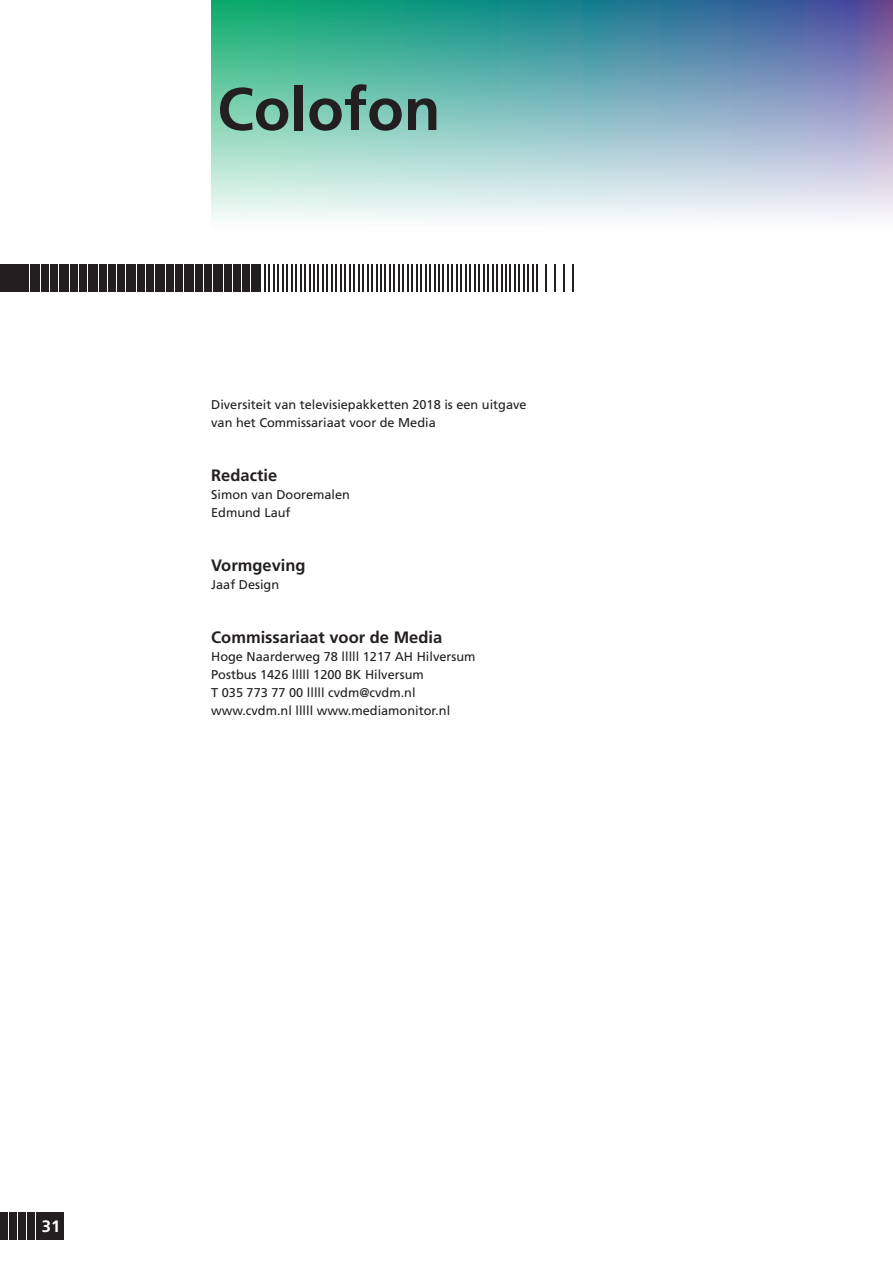
<style>
.page{position:relative;width:893px;height:1263px;background:#fff}
.page>*{position:absolute;margin:0;border:0;box-sizing:border-box;transform-origin:0 0}
.KOP{font:700 60px "Frutiger";color:#231f20}
.SUBKOP{font:700 16.5px "Frutiger";color:#231f20}
.t1{font:700 16.5px "Frutiger";color:#fff}
.BODY{font:12.75px/18px "Frutiger";color:#231f20}
</style>
<div class="page">
<img style="left:211px;top:0;width:682px;height:220px">
<div style="left:0;top:264px;width:27px;height:28px;background:#231f20"></div>
<svg style="left:28px;top:264px;width:273px;height:28px"></svg>
<hr style="left:304px;top:264px;width:2px;height:28px;background:#231f20">
<svg style="left:309px;top:264px;width:1px;height:28px"></svg>
<hr style="left:313px;top:264px;width:2px;height:28px;background:#231f20">
<svg style="left:318px;top:264px;width:50px;height:28px"></svg>
<hr style="left:371px;top:264px;width:2px;height:28px;background:#231f20">
<svg style="left:376px;top:264px;width:1px;height:28px"></svg>
<hr style="left:380px;top:264px;width:2px;height:28px;background:#231f20">
<svg style="left:385px;top:264px;width:41px;height:28px"></svg>
<hr style="left:429px;top:264px;width:2px;height:28px;background:#231f20">
<svg style="left:434px;top:264px;width:1px;height:28px"></svg>
<hr style="left:438px;top:264px;width:2px;height:28px;background:#231f20">
<svg style="left:443px;top:264px;width:50px;height:28px"></svg>
<hr style="left:496px;top:264px;width:2px;height:28px;background:#231f20">
<svg style="left:501px;top:264px;width:37px;height:28px"></svg>
<hr style="left:545px;top:264px;width:2px;height:28px;background:#231f20">
<hr style="left:554px;top:264px;width:2px;height:28px;background:#231f20">
<svg style="left:563px;top:264px;width:1px;height:28px"></svg>
<svg style="left:572px;top:264px;width:1px;height:28px"></svg>
<div style="left:36px;top:1212px;width:28px;height:28px;background:#231f20"></div>
<svg style="left:0;top:1212px;width:35px;height:28px"></svg>
<p class="KOP" style="left:217px;top:74px;width:225px">Colofon</p>
<p class="BODY" style="left:211px;top:396px;width:317px">Diversiteit van televisiepakketten 2018 is een uitgave van het Commissariaat voor de Media</p>
<p class="SUBKOP" style="left:211px;top:466px;width:68px">Redactie</p>
<p class="BODY" style="left:211px;top:486px;width:140px">Simon van Dooremalen</p>
<p class="BODY" style="left:211px;top:504px;width:81px">Edmund Lauf</p>
<p class="SUBKOP" style="left:211px;top:556px;width:96px">Vormgeving</p>
<p class="BODY" style="left:211px;top:576px;width:70px">Jaaf Design</p>
<p class="SUBKOP" style="left:211px;top:628px;width:233px">Commissariaat voor de Media</p>
<p class="BODY" style="left:211px;top:648px;width:266px">Hoge Naarderweg 78 lllll 1217 AH Hilversum</p>
<p class="BODY" style="left:211px;top:666px;width:214px">Postbus 1426 lllll 1200 BK Hilversum</p>
<p class="BODY" style="left:211px;top:684px;width:206px">T 035 773 77 00 lllll cvdm@cvdm.nl</p>
<p class="BODY" style="left:211px;top:702px;width:240px">www.cvdm.nl lllll www.mediamonitor.nl</p>
<p class="t1" style="left:42px;top:1217px;width:20px">31</p>
</div>
